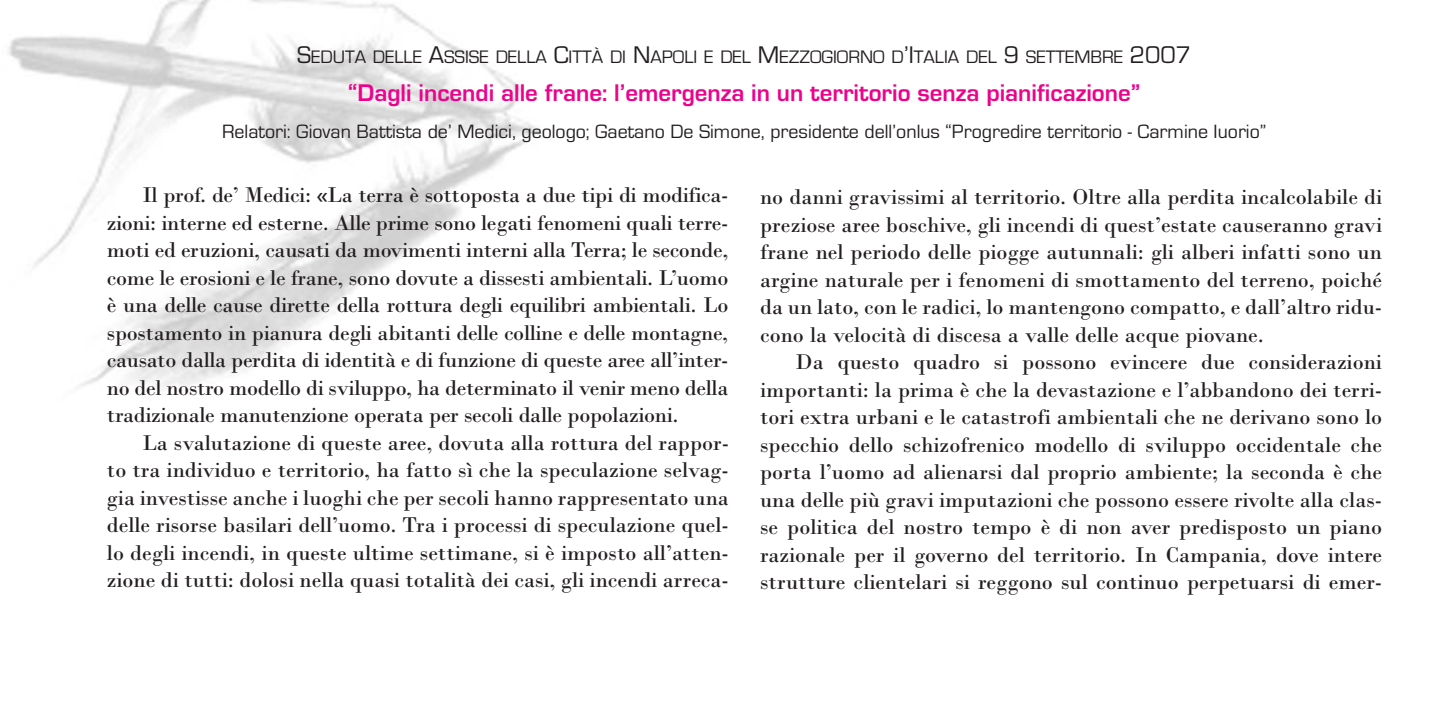
<style>
.page{position:relative;width:1453px;height:702px;background:#fff}
.page>*{position:absolute;margin:0;border:0;box-sizing:border-box;transform-origin:0 0}
.t1{font:700 25px "Eurostile";color:#ed028c}
.t2{font:22.5px "Bodoni";color:#231f20}
.t3{font:20px "Eurostile";color:#231f20}
.t4{font:18.75px "Eurostile";color:#231f20}
.s1{font-size:25px}
</style>
<div class="page">
<img style="left:8px;top:0;width:534px;height:389px">
<p class="t4" style="left:297px;top:46px;width:895px"><span class="s1">S</span>EDUTA DELLE <span class="s1">A</span>SSISE DELLA <span class="s1">C</span>ITTÀ DI <span class="s1">N</span>APOLI E DEL <span class="s1">M</span>EZZOGIORNO D<span class="s1">’I</span>TALIA DEL <span class="s1">9</span> SETTEMBRE <span class="s1">2007</span></p>
<p class="t1" style="left:348px;top:77px;width:793px">“Dagli incendi alle frane: l’emergenza in un territorio senza pianificazione”</p>
<p class="t3" style="left:222px;top:120px;width:1045px">Relatori: Giovan Battista de’ Medici, geologo; Gaetano De Simone, presidente dell’onlus “Progredire territorio - Carmine Iuorio”</p>
<p class="t2" style="left:142px;top:181px;width:587px">Il prof. de’ Medici: «La terra è sottoposta a due tipi di modifica-</p>
<p class="t2" style="left:107px;top:209px;width:623px">zioni: interne ed esterne. Alle prime sono legati fenomeni quali terre-</p>
<p class="t2" style="left:107px;top:236px;width:623px">moti ed eruzioni, causati da movimenti interni alla Terra; le seconde,</p>
<p class="t2" style="left:107px;top:264px;width:623px">come le erosioni e le frane, sono dovute a dissesti ambientali. L’uomo</p>
<p class="t2" style="left:107px;top:291px;width:623px">è una delle cause dirette della rottura degli equilibri ambientali. Lo</p>
<p class="t2" style="left:107px;top:319px;width:623px">spostamento in pianura degli abitanti delle colline e delle montagne,</p>
<p class="t2" style="left:107px;top:346px;width:623px">causato dalla perdita di identità e di funzione di queste aree all’inter-</p>
<p class="t2" style="left:107px;top:374px;width:623px">no del nostro modello di sviluppo, ha determinato il venir meno della</p>
<p class="t2" style="left:107px;top:401px;width:573px">tradizionale manutenzione operata per secoli dalle popolazioni.</p>
<p class="t2" style="left:142px;top:429px;width:588px">La svalutazione di queste aree, dovuta alla rottura del rappor-</p>
<p class="t2" style="left:107px;top:456px;width:623px">to tra individuo e territorio, ha fatto sì che la speculazione selvag-</p>
<p class="t2" style="left:107px;top:484px;width:623px">gia investisse anche i luoghi che per secoli hanno rappresentato una</p>
<p class="t2" style="left:107px;top:511px;width:623px">delle risorse basilari dell’uomo. Tra i processi di speculazione quel-</p>
<p class="t2" style="left:107px;top:539px;width:623px">lo degli incendi, in queste ultime settimane, si è imposto all’atten-</p>
<p class="t2" style="left:107px;top:566px;width:623px">zione di tutti: dolosi nella quasi totalità dei casi, gli incendi arreca-</p>
<p class="t2" style="left:760px;top:183px;width:623px">no danni gravissimi al territorio. Oltre alla perdita incalcolabile di</p>
<p class="t2" style="left:760px;top:211px;width:623px">preziose aree boschive, gli incendi di quest’estate causeranno gravi</p>
<p class="t2" style="left:760px;top:238px;width:623px">frane nel periodo delle piogge autunnali: gli alberi infatti sono un</p>
<p class="t2" style="left:760px;top:266px;width:623px">argine naturale per i fenomeni di smottamento del terreno, poiché</p>
<p class="t2" style="left:760px;top:293px;width:623px">da un lato, con le radici, lo mantengono compatto, e dall’altro ridu-</p>
<p class="t2" style="left:760px;top:321px;width:505px">cono la velocità di discesa a valle delle acque piovane.</p>
<p class="t2" style="left:795px;top:348px;width:588px">Da questo quadro si possono evincere due considerazioni</p>
<p class="t2" style="left:760px;top:376px;width:623px">importanti: la prima è che la devastazione e l’abbandono dei terri-</p>
<p class="t2" style="left:760px;top:403px;width:623px">tori extra urbani e le catastrofi ambientali che ne derivano sono lo</p>
<p class="t2" style="left:760px;top:431px;width:623px">specchio dello schizofrenico modello di sviluppo occidentale che</p>
<p class="t2" style="left:760px;top:458px;width:623px">porta l’uomo ad alienarsi dal proprio ambiente; la seconda è che</p>
<p class="t2" style="left:760px;top:486px;width:623px">una delle più gravi imputazioni che possono essere rivolte alla clas-</p>
<p class="t2" style="left:760px;top:513px;width:623px">se politica del nostro tempo è di non aver predisposto un piano</p>
<p class="t2" style="left:760px;top:541px;width:623px">razionale per il governo del territorio. In Campania, dove intere</p>
<p class="t2" style="left:760px;top:568px;width:623px">strutture clientelari si reggono sul continuo perpetuarsi di emer-</p>
</div>
